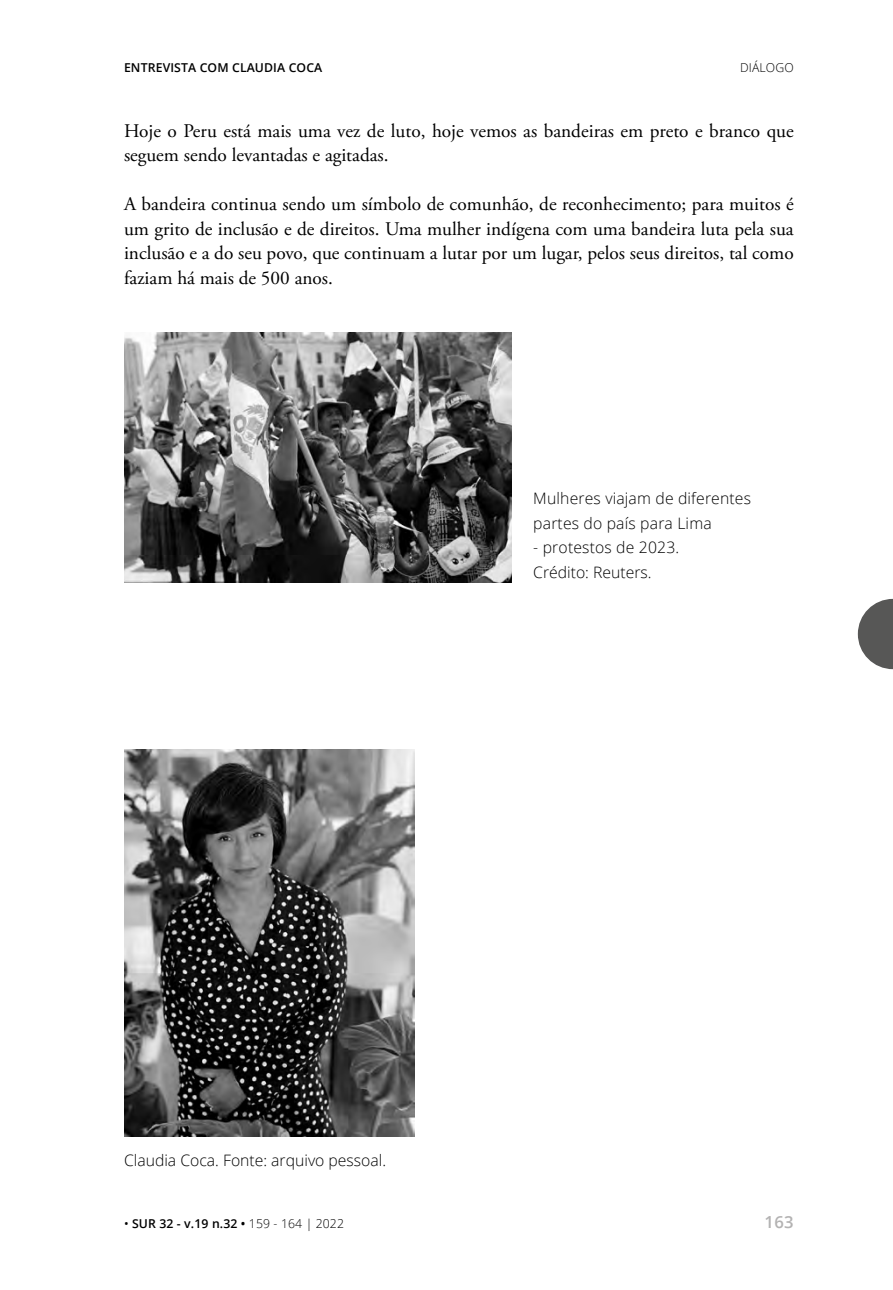
<style>
.page{position:relative;width:893px;height:1290px;background:#fff}
.page>*{position:absolute;margin:0;border:0;box-sizing:border-box;transform-origin:0 0}
.t1{font:19.25px/24.5px "Adobe Garamond Pro";color:#000}
.t2{font:600 16.62px "Open Sans";color:#b3b2b2}
.t3{font:300 15.75px/24.5px "Open Sans";letter-spacing:.01em;color:#000}
.t4{font:600 12.25px "Open Sans";letter-spacing:.01em;color:#000}
.t5{font:300 12.25px "Open Sans";letter-spacing:.01em;color:#000}
.s1{font-weight:400}
.s2{font-weight:300}
</style>
<div class="page">
<img style="left:124px;top:332px;width:388px;height:250px">
<img style="left:124px;top:749px;width:290px;height:387px">
<svg style="left:858px;top:599px;width:35px;height:70px"></svg>
<p class="t4" style="left:124px;top:59px;width:200px">ENTREVISTA COM CLAUDIA COCA</p>
<p class="t5" style="left:740px;top:59px;width:55px">DIÁLOGO</p>
<p class="t1" style="left:124px;top:119px;width:671px">Hoje o Peru está mais uma vez de luto, hoje vemos as bandeiras em preto e branco que seguem sendo levantadas e agitadas.</p>
<p class="t1" style="left:124px;top:192px;width:671px;text-align:justify">A bandeira continua sendo um símbolo de comunhão, de reconhecimento; para muitos é um grito de inclusão e de direitos. Uma mulher indígena com uma bandeira luta pela sua inclusão e a do seu povo, que continuam a lutar por um lugar, pelos seus direitos, tal como faziam há mais de 500 anos.</p>
<p class="t3" style="left:533px;top:486px;width:219px">Mulheres viajam de diferentes partes do país para Lima</p>
<p class="t3" style="left:533px;top:535px;width:147px">- protestos de 2023.<br>Crédito: Reuters.</p>
<p class="t3" style="left:124px;top:1147px;width:264px">Claudia Coca. Fonte: arquivo pessoal.</p>
<p class="t4" style="left:124px;top:1215px;width:222px"><span class="s1">•</span> SUR 32 - v.19 n.32 • <span class="s2">159 - 164 | 2022</span></p>
<p class="t2" style="left:765px;top:1210px;width:31px">163</p>
</div>
